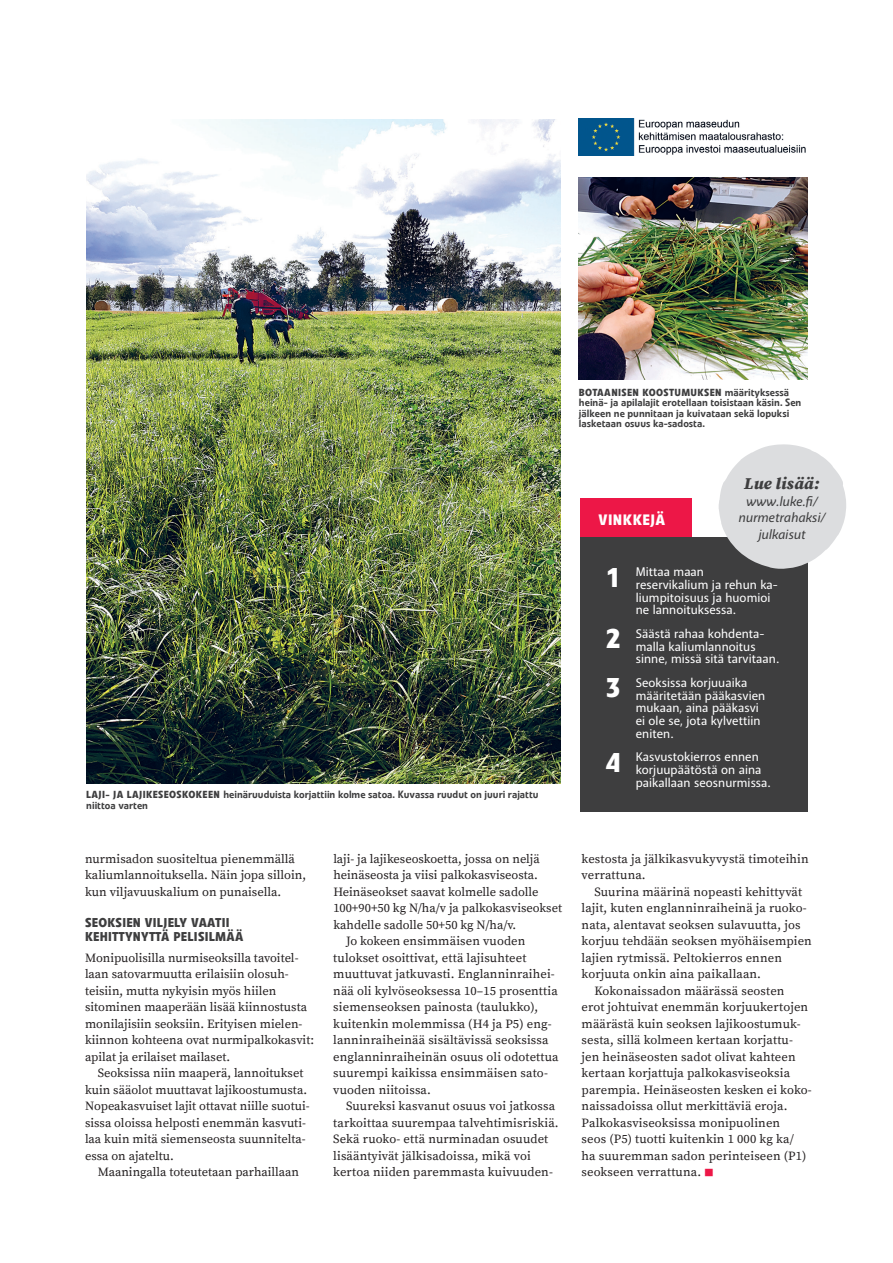
<style>
.page{position:relative;width:893px;height:1263px;background:#fff}
.page>*{position:absolute;margin:0;border:0;box-sizing:border-box;transform-origin:0 0}
.t1{font:italic 900 16.5px "Source Serif Pro";letter-spacing:.01em;color:#3e3e3f}
.t2{font:700 15px "Veto Com";letter-spacing:.035em;color:#fff}
.t3{font:italic 500 13.5px/16.5px "Akagi Pro";color:#3e3e3f;text-align:center}
.t4{font:500 12.75px/12.8px "Akagi Pro";letter-spacing:.005em;color:#fff}
.t5{font:700 12.75px/14.2px "Veto Com";letter-spacing:.02em;color:#3e3e3f}
.t6{font:12.45px/16.5px "Source Serif Pro";color:#231f20}
.t7{font:500 10.5px/10.5px "Veto Com";color:#3e3e3f}
.t8{font:700 10.2px "Veto Com";letter-spacing:.035em;color:#3e3e3f}
.s1{font-weight:500;font-size:10.5px}
.s2{font-weight:700;font-size:10.2px}
.s3{font-family:"Veto Com";font-weight:700;font-size:27px}
.s4{font-weight:700;color:#ed1747}
</style>
<div class="page">
<img style="left:86px;top:120px;width:475px;height:663px">
<img style="left:579px;top:178px;width:229px;height:201px">
<div style="left:580px;top:537px;width:228px;height:275px;background:#3e3e3f"></div>
<div style="left:580px;top:498px;width:111px;height:39px;background:#ed1747"></div>
<svg style="left:719px;top:444px;width:127px;height:125px"></svg>
<img style="left:578px;top:118px;width:228px;height:38px">
<p class="t8" style="left:579px;top:386px;width:212px">BOTAANISEN KOOSTUMUKSEN <span class="s1">määrityksessä</span></p>
<p class="t7" style="left:579px;top:397px;width:224px">heinä- ja apilalajit erotellaan toisistaan käsin. Sen jälkeen ne punnitaan ja kuivataan sekä lopuksi lasketaan osuus ka-sadosta.</p>
<p class="t7" style="left:86px;top:789px;width:454px"><span class="s2">LAJI- JA LAJIKESEOSKOKEEN</span> heinäruuduista korjattiin kolme satoa. Kuvassa ruudut on juuri rajattu niittoa varten</p>
<p class="t6" style="left:85px;top:851px;width:223px">nurmisadon suositeltua pienemmällä kaliumlannoituksella. Näin jopa silloin, kun viljavuuskalium on punaisella.</p>
<p class="t5" style="left:85px;top:915px;width:160px">SEOKSIEN VILJELY VAATII<br>KEHITTYNYTTÄ PELISILMÄÄ</p>
<p class="t6" style="left:85px;top:950px;width:231px">Monipuolisilla nurmiseoksilla tavoitel&shy;laan satovarmuutta erilaisiin olosuh&shy;teisiin, mutta nykyisin myös hiilen sitominen maaperään lisää kiinnostusta monilajisiin seoksiin. Erityisen mielen&shy;kiinnon kohteena ovat nurmipalkokasvit: apilat ja erilaiset mailaset.</p>
<p class="t6" style="left:85px;top:1065px;width:226px;text-indent:13px">Seoksissa niin maaperä, lannoitukset kuin sääolot muuttavat lajikoostumusta.<br>Nopeakasvuiset lajit ottavat niille suotui&shy;sissa oloissa helposti enemmän kasvuti&shy;laa kuin mitä siemenseosta suunnitelta&shy;essa on ajateltu.</p>
<p class="t6" style="left:98px;top:1164px;width:203px">Maaningalla toteutetaan parhaillaan</p>
<p class="t6" style="left:333px;top:851px;width:208px">laji- ja lajikeseoskoetta, jossa on neljä</p>
<p class="t6" style="left:333px;top:867px;width:206px">heinäseosta ja viisi palkokasviseosta.</p>
<p class="t6" style="left:333px;top:884px;width:207px">Heinäseokset saavat kolmelle sadolle</p>
<p class="t6" style="left:333px;top:900px;width:230px">100+90+50 kg N/ha/v ja palkokasviseokset</p>
<p class="t6" style="left:333px;top:917px;width:185px">kahdelle sadolle 50+50 kg N/ha/v.</p>
<p class="t6" style="left:346px;top:933px;width:181px">Jo kokeen ensimmäisen vuoden</p>
<p class="t6" style="left:333px;top:950px;width:195px">tulokset osoittivat, että lajisuhteet</p>
<p class="t6" style="left:333px;top:966px;width:223px">muuttuvat jatkuvasti. Englanninraihei-</p>
<p class="t6" style="left:333px;top:983px;width:226px">nää oli kylvöseoksessa 10–15 prosenttia</p>
<p class="t6" style="left:333px;top:999px;width:206px">siemenseoksen painosta (taulukko),</p>
<p class="t6" style="left:333px;top:1016px;width:220px">kuitenkin molemmissa (H4 ja P5) eng-</p>
<p class="t6" style="left:333px;top:1032px;width:217px">lanninraiheinää sisältävissä seoksissa</p>
<p class="t6" style="left:333px;top:1049px;width:227px">englanninraiheinän osuus oli odotettua</p>
<p class="t6" style="left:333px;top:1065px;width:216px">suurempi kaikissa ensimmäisen sato-</p>
<p class="t6" style="left:333px;top:1082px;width:99px">vuoden niitoissa.</p>
<p class="t6" style="left:346px;top:1098px;width:211px">Suureksi kasvanut osuus voi jatkossa</p>
<p class="t6" style="left:333px;top:1115px;width:227px">tarkoittaa suurempaa talvehtimisriskiä.</p>
<p class="t6" style="left:333px;top:1131px;width:217px">Sekä ruoko- että nurminadan osuudet</p>
<p class="t6" style="left:333px;top:1148px;width:199px">lisääntyivät jälkisadoissa, mikä voi</p>
<p class="t6" style="left:333px;top:1164px;width:221px">kertoa niiden paremmasta kuivuuden-</p>
<p class="t2" style="left:598px;top:510px;width:68px">VINKKEJÄ</p>
<h1 class="t1" style="left:744px;top:472px;width:77px">Lue lisää:</h1>
<p class="t3" style="left:738px;top:493px;width:88px">www.luke.fi/ nurmetrahaksi/ julkaisut</p>
<p class="t4" style="left:636px;top:566px;width:144px;text-indent:-30px"><span class="s3">1</span> Mittaa maan reservikalium ja rehun ka&shy;liumpitoisuus ja huomioi ne lannoituksessa.</p>
<p class="t4" style="left:636px;top:627px;width:145px;text-indent:-30px"><span class="s3">2</span> Säästä rahaa kohdenta&shy;malla kaliumlannoitus sinne, missä sitä tarvitaan.</p>
<p class="t4" style="left:636px;top:676px;width:131px;text-indent:-30px"><span class="s3">3</span> Seoksissa korjuuaika määritetään pääkasvien mukaan, aina pääkasvi ei ole se, jota kylvettiin eniten.</p>
<p class="t4" style="left:636px;top:751px;width:136px;text-indent:-30px"><span class="s3">4</span> Kasvustokierros ennen korjuupäätöstä on aina paikallaan seosnurmissa.</p>
<p class="t6" style="left:582px;top:851px;width:229px">kestosta ja jälkikasvukyvystä timoteihin verrattuna.</p>
<p class="t6" style="left:594px;top:884px;width:209px">Suurina määrinä nopeasti kehittyvät</p>
<p class="t6" style="left:582px;top:900px;width:227px">lajit, kuten englanninraiheinä ja ruoko-</p>
<p class="t6" style="left:582px;top:917px;width:220px">nata, alentavat seoksen sulavuutta, jos</p>
<p class="t6" style="left:582px;top:933px;width:232px">korjuu tehdään seoksen myöhäisempien</p>
<p class="t6" style="left:582px;top:950px;width:202px">lajien rytmissä. Peltokierros ennen</p>
<p class="t6" style="left:582px;top:966px;width:181px">korjuuta onkin aina paikallaan.</p>
<p class="t6" style="left:594px;top:983px;width:192px">Kokonaissadon määrässä seosten</p>
<p class="t6" style="left:582px;top:999px;width:228px">erot johtuivat enemmän korjuukertojen</p>
<p class="t6" style="left:582px;top:1016px;width:221px">määrästä kuin seoksen lajikoostumuk-</p>
<p class="t6" style="left:582px;top:1032px;width:213px">sesta, sillä kolmeen kertaan korjattu-</p>
<p class="t6" style="left:582px;top:1049px;width:216px">jen heinäseosten sadot olivat kahteen</p>
<p class="t6" style="left:582px;top:1065px;width:210px">kertaan korjattuja palkokasviseoksia</p>
<p class="t6" style="left:582px;top:1082px;width:232px">parempia. Heinäseosten kesken ei koko-</p>
<p class="t6" style="left:582px;top:1098px;width:207px">naissadoissa ollut merkittäviä eroja.</p>
<p class="t6" style="left:582px;top:1115px;width:200px">Palkokasviseoksissa monipuolinen</p>
<p class="t6" style="left:582px;top:1131px;width:214px">seos (P5) tuotti kuitenkin 1 000 kg ka/</p>
<p class="t6" style="left:582px;top:1148px;width:226px">ha suuremman sadon perinteiseen (P1)</p>
<p class="t6" style="left:582px;top:1164px;width:133px">seokseen verrattuna. <span class="s4">■</span></p>
</div>
